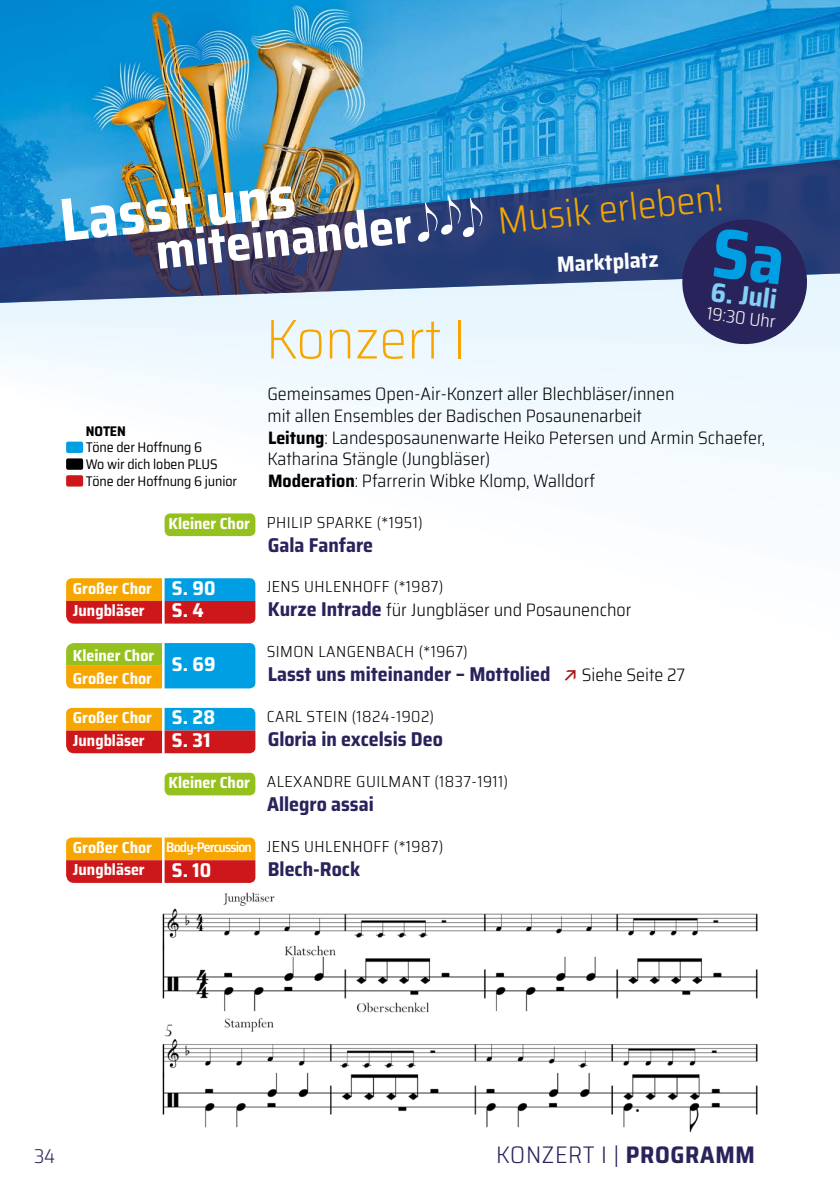
<style>
.page{position:relative;width:840px;height:1191px;background:#fff}
.page>*{position:absolute;margin:0;border:0;box-sizing:border-box;transform-origin:0 0}
.t1{font:200 semi-condensed 56px "Saira";color:#f7a600}
.t2{font:300 semi-condensed 38px "Saira";color:#f7a600}
.t3{font:700 semi-condensed 27px "Saira";color:#83d0f5}
.t4{font:700 semi-condensed 24px "Saira";letter-spacing:.03em;color:#29235c}
.t5{font:300 semi-condensed 24px "Saira";color:#29235c}
.t6{font:700 semi-condensed 22px "Saira";color:#fff}
.t7{font:700 semi-condensed 20px "Saira";color:#29235c}
.t8{font:700 semi-condensed 20px/22.6px "Saira";letter-spacing:.01em;color:#fff}
.t9{font:300 semi-condensed 20px "Saira";color:#29235c}
.t10{font:300 semi-condensed 18px/21.6px "Saira";color:#000}
.t11{font:300 semi-condensed 18px "Saira";color:#fff}
.t12{font:300 semi-condensed 16px "Saira";letter-spacing:.03em;color:#000}
.t13{font:700 semi-condensed 16px/22.6px "Saira";color:#fff}
.t14{font:semi-condensed 14px/16.8px "Saira";letter-spacing:-.01em;color:#000}
.t15{font:600 semi-condensed 14px "Saira";letter-spacing:-.06em;color:#fff}
.t16{font:700 semi-condensed 14px "Saira";color:#000}
.s1{font-weight:700}
.s2{font-weight:700;font-size:20px;color:#29235c}
.s3{font-weight:300}
</style>
<div class="page">
<svg style="left:66px;top:448px;width:773px;height:13px"></svg>
<svg style="left:83px;top:436px;width:756px;height:12px;fill:#f5fbfe"></svg>
<div style="left:486px;top:423px;width:353px;height:13px;background:#f3fafe"></div>
<div style="left:402px;top:411px;width:437px;height:12px;background:#f0f9fe"></div>
<div style="left:318px;top:399px;width:521px;height:12px;background:#f0f9fe"></div>
<div style="left:227px;top:386px;width:612px;height:13px;background:#f0f9fe"></div>
<div style="left:143px;top:374px;width:696px;height:12px;background:#eef8fe"></div>
<div style="left:52px;top:361px;width:787px;height:13px;background:#eef8fe"></div>
<div style="left:0;top:349px;width:839px;height:12px;background:#ecf7fe"></div>
<div style="left:0;top:336px;width:839px;height:13px;background:#ecf7fe"></div>
<div style="left:0;top:324px;width:839px;height:12px;background:#eaf6fe"></div>
<div style="left:0;top:313px;width:839px;height:11px;background:#eaf6fe"></div>
<img style="left:0;top:0;width:839px;height:159px">
<svg style="left:0;top:159px;width:839px;height:144px;background:#466e9b"></svg>
<img style="left:61px;top:186px;width:349px;height:83px">
<svg style="left:418px;top:195px;width:64px;height:47px;background:#4d6797"></svg>
<img style="left:162px;top:892px;width:596px;height:241px">
<div style="left:164px;top:513px;width:91px;height:23px;background:#95c11f;border-radius:6px"></div>
<svg style="left:66px;top:578px;width:189px;height:45px;background:#a76149"></svg>
<svg style="left:66px;top:643px;width:189px;height:45px;background:#68ab79"></svg>
<svg style="left:66px;top:708px;width:189px;height:45px;background:#a86048"></svg>
<div style="left:164px;top:772px;width:91px;height:23px;background:#95c11f;border-radius:6px"></div>
<svg style="left:66px;top:837px;width:189px;height:46px;background:#e26315"></svg>
<div style="left:66px;top:441px;width:17px;height:12px;background:#009fe3;border-radius:2px"></div>
<div style="left:66px;top:458px;width:17px;height:12px;background:#000;border-radius:2px"></div>
<div style="left:66px;top:475px;width:17px;height:11px;background:#cd171a;border-radius:2px"></div>
<svg style="left:678px;top:216px;width:132px;height:132px;background:#464778"></svg>
<h2 class="t2" style="left:495px;top:192px;width:227px;rotate:-6deg">Musik erleben!</h2>
<p class="t16" style="left:86px;top:420px;width:9px">NOTEN</p>
<p class="t14" style="left:86px;top:439px;width:153px">Töne der Hoffnung 6<br>Wo wir dich loben PLUS<br>Töne der Hoffnung 6 junior</p>
<p class="t13" style="left:168px;top:512px;width:83px">Kleiner Chor</p>
<p class="t13" style="left:73px;top:576px;width:81px">Großer Chor<br>Jungbläser</p>
<p class="t8" style="left:172px;top:576px;width:45px">S. 90<br>S. 4</p>
<p class="t13" style="left:73px;top:644px;width:83px">Kleiner Chor</p>
<p class="t13" style="left:73px;top:667px;width:81px">Großer Chor</p>
<p class="t8" style="left:172px;top:652px;width:45px">S. 69</p>
<p class="t13" style="left:73px;top:706px;width:81px">Großer Chor<br>Jungbläser</p>
<p class="t8" style="left:172px;top:706px;width:45px">S. 28<br>S. 31</p>
<p class="t13" style="left:168px;top:771px;width:83px">Kleiner Chor</p>
<p class="t13" style="left:73px;top:836px;width:81px">Großer Chor<br>Jungbläser</p>
<p class="t15" style="left:166px;top:837px;width:87px">Body-Percussion</p>
<p class="t8" style="left:172px;top:858px;width:41px">S. 10</p>
<p class="t6" style="left:556px;top:248px;width:103px;rotate:-3deg">Marktplatz</p>
<h3 class="t3" style="left:713px;top:271px;width:68px;rotate:7deg">6. Juli</h3>
<p class="t11" style="left:708px;top:300px;width:76px;rotate:7deg">19:30 Uhr</p>
<h1 class="t1" style="left:266px;top:298px;width:202px">Konzert I</h1>
<p class="t10" style="left:267px;top:383px;width:499px">Gemeinsames Open-Air-Konzert aller Blechbläser/innen<br>mit allen Ensembles der Badischen Posaunenarbeit<br><span class="s1">Leitung</span>: Landesposaunenwarte Heiko Petersen und Armin Schaefer, Katharina Stängle (Jungbläser)<br><span class="s1">Moderation</span>: Pfarrerin Wibke Klomp, Walldorf</p>
<p class="t12" style="left:266px;top:510px;width:18px">Philip</p>
<p class="t12" style="left:316px;top:510px;width:107px">Sparke (*1951)</p>
<p class="t7" style="left:267px;top:529px;width:107px">Gala Fanfare</p>
<p class="t12" style="left:266px;top:575px;width:15px">Jens</p>
<p class="t12" style="left:304px;top:575px;width:21px">Uhlenhoff</p>
<p class="t12" style="left:394px;top:575px;width:51px">(*1987)</p>
<p class="t10" style="left:268px;top:599px;width:365px"><span class="s2">Kurze Intrade</span> für Jungbläser und Posaunenchor</p>
<p class="t12" style="left:266px;top:640px;width:19px">Simon</p>
<p class="t12" style="left:318px;top:640px;width:19px">Langen</p>
<p class="t12" style="left:376px;top:640px;width:93px">bach (*1967)</p>
<p class="t7" style="left:268px;top:659px;width:284px">Lasst uns miteinander – Mottolied</p>
<p class="t10" style="left:581px;top:664px;width:105px">Siehe Seite 27</p>
<p class="t12" style="left:266px;top:704px;width:66px">Carl Stein</p>
<p class="t12" style="left:351px;top:704px;width:84px">(1824-1902)</p>
<p class="t7" style="left:267px;top:724px;width:177px">Gloria in excelsis Deo</p>
<p class="t12" style="left:266px;top:769px;width:20px">Alexand</p>
<p class="t12" style="left:333px;top:769px;width:43px">re Guilman</p>
<p class="t12" style="left:422px;top:769px;width:87px">t (1837-1911)</p>
<p class="t7" style="left:267px;top:788px;width:108px">Allegro assai</p>
<p class="t12" style="left:266px;top:834px;width:15px">Jens</p>
<p class="t12" style="left:304px;top:834px;width:21px">Uhlenhoff</p>
<p class="t12" style="left:394px;top:834px;width:51px">(*1987)</p>
<p class="t7" style="left:268px;top:853px;width:94px">Blech-Rock</p>
<p class="t9" style="left:34px;top:1140px;width:23px">34</p>
<h3 class="t5" style="left:496px;top:1136px;width:29px">Konze</h3>
<h3 class="t4" style="left:568px;top:1136px;width:188px"><span class="s3">rt I |</span> Programm</h3>
</div>
